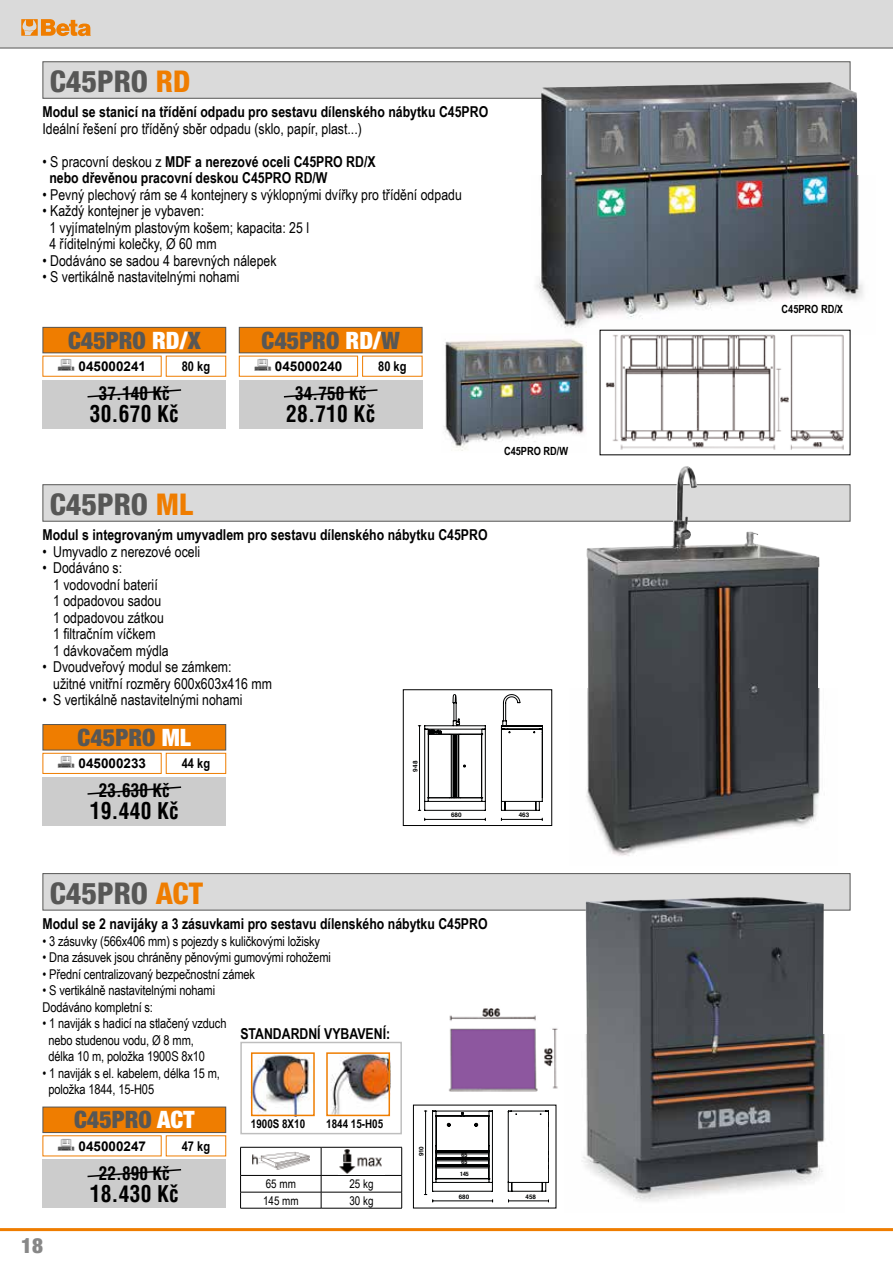
<style>
.page{position:relative;width:893px;height:1263px;background:#fff}
.page>*{position:absolute;margin:0;border:0;box-sizing:border-box;transform-origin:0 0}
.t1{font:800 condensed 30px "Helvetica Neue LT Std";color:#575756}
.t2{font:900 condensed 24px "Helvetica Neue LT Std";color:#575756}
.t3{font:700 condensed 22.5px "Helvetica LT Pro";letter-spacing:.01em;color:#000;scale:.95 1}
.t4{font:900 condensed 21px "Helvetica Neue LT Std";color:#878787}
.t5{font:700 condensed 18px "Helvetica LT Pro";letter-spacing:.01em;color:#000;scale:.95 1}
.t6{font:15px/16.5px "Arial Beta Narrow";color:#000}
.t7{font:700 15px/16.5px "Arial Beta Narrow";color:#000}
.t8{font:13.5px/16.5px "Arial Beta Narrow";letter-spacing:-.01em;color:#000}
.t9{font:700 13.5px "Arial Beta";color:#000}
.t10{font:700 13.5px "Arial Beta Narrow";color:#000}
.t11{font:700 12px "Arial Beta Narrow";color:#000}
.t12{font:12px "Arial Beta Narrow";color:#000}
.t13{font:700 11.25px "Arial Beta Narrow";color:#000}
.t14{font:700 6.3px "Helvetica LT Std";color:#010202}
.t15{font:700 condensed 6px "Helvetica Neue LT Std";color:#000}
.s1{color:#ef7d00}
.s2{font-weight:400}
.s3{color:#fff}
</style>
<div class="page">
<div style="left:0;top:0;width:893px;height:48px;background:#dadada"></div>
<hr style="left:0;top:1228px;width:893px;height:3px;background:#ef7d00">
<div style="left:43px;top:484px;width:807px;height:38px;background:#dadada;border:1px solid #575756"></div>
<div style="left:43px;top:753px;width:119px;height:21px;border:1px solid #ef7d00"></div>
<div style="left:166px;top:753px;width:60px;height:21px;border:1px solid #ef7d00"></div>
<div style="left:43px;top:724px;width:183px;height:26px;background:#ef7d00"></div>
<div style="left:43px;top:724px;width:183px;height:26px;border:1px solid #575756"></div>
<svg style="left:418px;top:694px;width:125px;height:127px"></svg>
<div style="left:403px;top:689px;width:149px;height:137px;border:1px solid #000"></div>
<img style="left:586px;top:688px;width:234px;height:168px">
<img style="left:586px;top:466px;width:233px;height:263px">
<div style="left:43px;top:873px;width:807px;height:37px;background:#dadada;border:1px solid #575756"></div>
<div style="left:43px;top:61px;width:807px;height:38px;background:#dadada;border:1px solid #575756"></div>
<div style="left:43px;top:356px;width:119px;height:21px;border:1px solid #ef7d00"></div>
<div style="left:166px;top:356px;width:60px;height:21px;border:1px solid #ef7d00"></div>
<div style="left:43px;top:327px;width:183px;height:26px;background:#ef7d00"></div>
<div style="left:43px;top:327px;width:183px;height:26px;border:1px solid #575756"></div>
<div style="left:239px;top:356px;width:119px;height:21px;border:1px solid #ef7d00"></div>
<div style="left:362px;top:356px;width:60px;height:21px;border:1px solid #ef7d00"></div>
<div style="left:239px;top:327px;width:183px;height:26px;background:#ef7d00"></div>
<div style="left:239px;top:327px;width:183px;height:26px;border:1px solid #575756"></div>
<img style="left:444px;top:339px;width:142px;height:112px">
<img style="left:536px;top:176px;width:327px;height:158px">
<img style="left:541px;top:82px;width:316px;height:244px">
<img style="left:603px;top:332px;width:244px;height:118px">
<img style="left:448px;top:1008px;width:110px;height:84px">
<svg style="left:424px;top:1111px;width:125px;height:91px"></svg>
<hr style="left:240px;top:1147px;width:81px;height:1px;background:#000">
<hr style="left:321px;top:1147px;width:81px;height:1px;background:#000">
<hr style="left:240px;top:1175px;width:81px;height:1px;background:#000">
<hr style="left:321px;top:1175px;width:81px;height:1px;background:#000">
<hr style="left:240px;top:1192px;width:81px;height:1px;background:#000">
<svg style="left:240px;top:1147px;width:1px;height:61px"></svg>
<hr style="left:321px;top:1192px;width:81px;height:1px;background:#000">
<svg style="left:321px;top:1147px;width:1px;height:61px"></svg>
<svg style="left:401px;top:1147px;width:1px;height:61px"></svg>
<hr style="left:240px;top:1208px;width:81px;height:1px;background:#000">
<hr style="left:321px;top:1208px;width:81px;height:1px;background:#000">
<img style="left:252px;top:1152px;width:58px;height:18px">
<img style="left:339px;top:1149px;width:43px;height:25px">
<div style="left:43px;top:1107px;width:183px;height:25px;background:#ef7d00"></div>
<div style="left:43px;top:1107px;width:183px;height:26px;border:1px solid #575756"></div>
<img style="left:582px;top:1034px;width:243px;height:167px">
<img style="left:586px;top:897px;width:238px;height:295px">
<img style="left:254px;top:1055px;width:58px;height:58px">
<div style="left:251px;top:1052px;width:64px;height:64px;border:2px solid #ef7d00"></div>
<img style="left:331px;top:1055px;width:56px;height:58px">
<div style="left:326px;top:1052px;width:64px;height:64px;border:2px solid #ef7d00"></div>
<div style="left:43px;top:380px;width:183px;height:49px;background:#ccc"></div>
<svg style="left:87px;top:389px;width:95px;height:9px"></svg>
<div style="left:239px;top:380px;width:183px;height:49px;background:#ccc"></div>
<svg style="left:283px;top:389px;width:95px;height:9px"></svg>
<div style="left:43px;top:777px;width:183px;height:49px;background:#ccc"></div>
<svg style="left:87px;top:786px;width:95px;height:9px"></svg>
<div style="left:43px;top:1159px;width:183px;height:49px;background:#ccc"></div>
<svg style="left:87px;top:1169px;width:95px;height:9px"></svg>
<h1 class="t1" style="left:50px;top:62px;width:142px">C45PRO <span class="s1">RD</span></h1>
<p class="t7" style="left:43px;top:103px;width:447px">Modul se stanicí na třídění odpadu pro sestavu dílenského nábytku C45PRO</p>
<p class="t6" style="left:43px;top:120px;width:321px">Ideální řešení pro tříděný sběr odpadu (sklo, papír, plast...)</p>
<p class="t7" style="left:49px;top:152px;width:328px;text-indent:-7px"><span class="s2">• S pracovní deskou z</span> MDF a nerezové oceli C45PRO RD/X nebo dřevěnou pracovní deskou C45PRO RD/W</p>
<p class="t6" style="left:43px;top:186px;width:421px">• Pevný plechový rám se 4 kontejnery s výklopnými dvířky pro třídění odpadu</p>
<p class="t6" style="left:49px;top:202px;width:261px;text-indent:-7px">• Každý kontejner je vybaven:<br>1 vyjímatelným plastovým košem; kapacita: 25 l<br>4 říditelnými kolečky, Ø 60 mm</p>
<p class="t6" style="left:43px;top:252px;width:236px">• Dodáváno se sadou 4 barevných nálepek</p>
<p class="t6" style="left:43px;top:268px;width:199px">• S vertikálně nastavitelnými nohami</p>
<h2 class="t2" style="left:68px;top:325px;width:134px">C45PRO <span class="s3">RD/</span>X</h2>
<h2 class="t2" style="left:262px;top:325px;width:140px">C45PRO <span class="s3">RD/</span>W</h2>
<p class="t9" style="left:79px;top:357px;width:69px">045000241</p>
<p class="t10" style="left:182px;top:356px;width:30px">80 kg</p>
<p class="t9" style="left:275px;top:357px;width:69px">045000240</p>
<p class="t10" style="left:378px;top:356px;width:30px">80 kg</p>
<p class="t5" style="left:99px;top:381px;width:76px">37.140 Kč</p>
<p class="t5" style="left:295px;top:381px;width:76px">34.750 Kč</p>
<h3 class="t3" style="left:90px;top:399px;width:95px">30.670 Kč</h3>
<h3 class="t3" style="left:286px;top:399px;width:95px">28.710 Kč</h3>
<h1 class="t1" style="left:50px;top:485px;width:145px">C45PRO <span class="s1">ML</span></h1>
<p class="t7" style="left:43px;top:526px;width:447px">Modul s integrovaným umyvadlem pro sestavu dílenského nábytku C45PRO</p>
<p class="t6" style="left:43px;top:543px;width:159px">• Umyvadlo z nerezové oceli</p>
<p class="t6" style="left:53px;top:559px;width:117px;text-indent:-11px">• Dodáváno s:<br>1 vodovodní baterií<br>1 odpadovou sadou<br>1 odpadovou zátkou<br>1 filtračním víčkem<br>1 dávkovačem mýdla</p>
<p class="t6" style="left:53px;top:658px;width:220px;text-indent:-11px">• Dvoudveřový modul se zámkem:<br>užitné vnitřní rozměry 600x603x416 mm</p>
<p class="t6" style="left:43px;top:691px;width:202px">• S vertikálně nastavitelnými nohami</p>
<h2 class="t2" style="left:78px;top:722px;width:115px">C45PRO <span class="s3">ML</span></h2>
<p class="t9" style="left:79px;top:755px;width:69px">045000233</p>
<p class="t10" style="left:182px;top:753px;width:30px">44 kg</p>
<p class="t5" style="left:99px;top:778px;width:76px">23.630 Kč</p>
<p class="t14" style="left:411px;top:771px;width:12px;rotate:-90deg">948</p>
<p class="t13" style="left:504px;top:443px;width:66px">C45PRO RD/W</p>
<h3 class="t3" style="left:90px;top:796px;width:95px">19.440 Kč</h3>
<p class="t14" style="left:451px;top:811px;width:12px">680</p>
<p class="t14" style="left:519px;top:811px;width:12px">463</p>
<h1 class="t1" style="left:50px;top:874px;width:155px">C45PRO <span class="s1">ACT</span></h1>
<p class="t7" style="left:43px;top:915px;width:447px">Modul se 2 navijáky a 3 zásuvkami pro sestavu dílenského nábytku C45PRO</p>
<p class="t8" style="left:43px;top:932px;width:279px">• 3 zásuvky (566x406 mm) s pojezdy s kuličkovými ložisky</p>
<p class="t8" style="left:43px;top:948px;width:290px">• Dna zásuvek jsou chráněny pěnovými gumovými rohožemi</p>
<p class="t8" style="left:43px;top:965px;width:214px">• Přední centralizovaný bezpečnostní zámek</p>
<p class="t8" style="left:43px;top:981px;width:174px">• S vertikálně nastavitelnými nohami<br>Dodáváno kompletní s:</p>
<p class="t8" style="left:48px;top:1014px;width:180px;text-indent:-6px">• 1 naviják s hadicí na stlačený vzduch nebo studenou vodu, Ø 8 mm,<br>délka 10 m, položka 1900S 8x10</p>
<p class="t8" style="left:48px;top:1064px;width:173px;text-indent:-6px">• 1 naviják s el. kabelem, délka 15 m, položka 1844, 15-H05</p>
<p class="t7" style="left:240px;top:1024px;width:151px">STANDARDNÍ VYBAVENÍ:</p>
<h3 class="t4" style="left:21px;top:1233px;width:23px">18</h3>
<h2 class="t2" style="left:74px;top:1105px;width:122px">C45PRO <span class="s3">ACT</span></h2>
<p class="t9" style="left:79px;top:1137px;width:69px">045000247</p>
<p class="t10" style="left:182px;top:1136px;width:30px">47 kg</p>
<p class="t5" style="left:99px;top:1161px;width:76px">22.890 Kč</p>
<h3 class="t3" style="left:90px;top:1179px;width:95px">18.430 Kč</h3>
<p class="t11" style="left:251px;top:1115px;width:56px">1900S 8X10</p>
<p class="t11" style="left:326px;top:1115px;width:58px">1844 15-H05</p>
<p class="t12" style="left:266px;top:1175px;width:32px">65 mm</p>
<p class="t12" style="left:349px;top:1175px;width:26px">25 kg</p>
<p class="t12" style="left:263px;top:1191px;width:37px">145 mm</p>
<p class="t12" style="left:349px;top:1191px;width:26px">30 kg</p>
<p class="t14" style="left:417px;top:1156px;width:12px;rotate:-90deg">910</p>
<p class="t15" style="left:462px;top:1151px;width:7px">65</p>
<p class="t15" style="left:460px;top:1170px;width:10px">145</p>
<p class="t15" style="left:462px;top:1158px;width:7px">65</p>
<p class="t14" style="left:459px;top:1193px;width:12px">680</p>
<p class="t14" style="left:526px;top:1193px;width:12px">458</p>
<p class="t13" style="left:782px;top:301px;width:63px">C45PRO RD/X</p>
</div>
